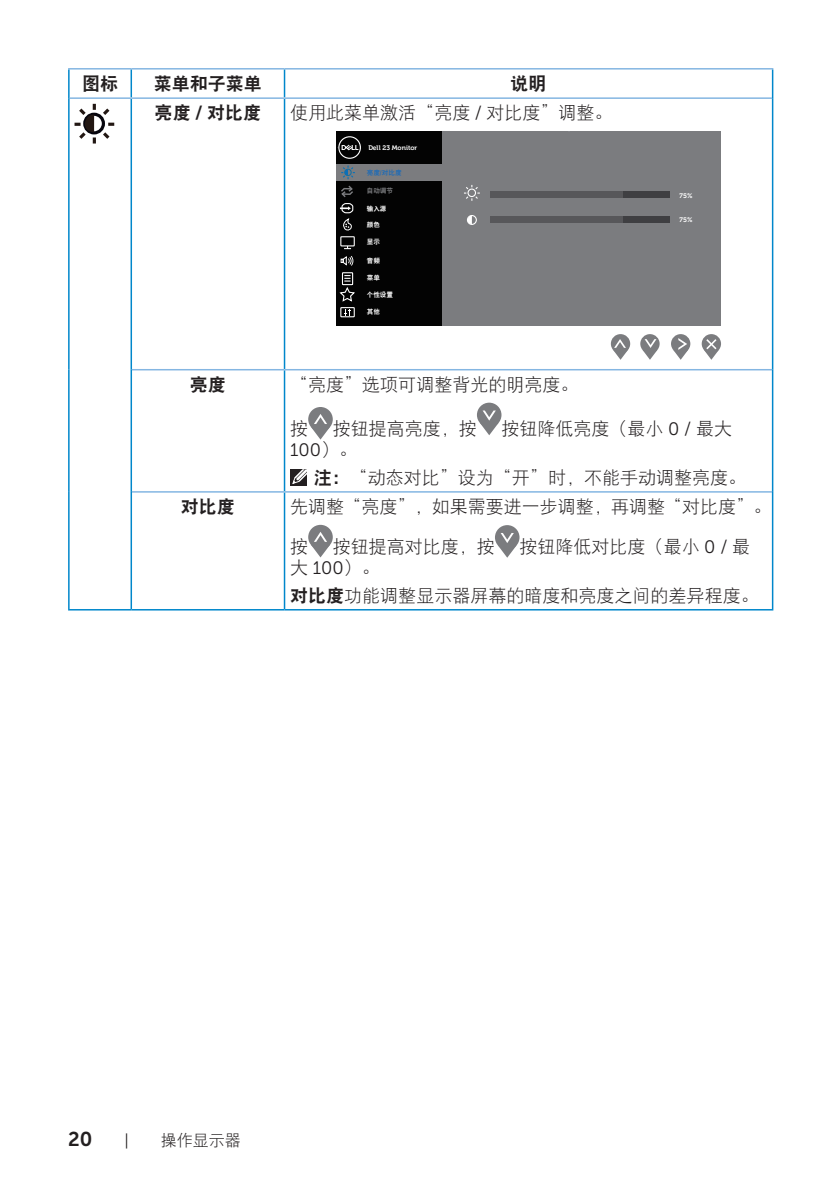
<style>
.page{position:relative;width:840px;height:1191px;background:#fff}
.page>*{position:absolute;margin:0;border:0;box-sizing:border-box;transform-origin:0 0}
.t1{font:20px "Museo Sans For Dell 700";color:#231f20}
.text_OSD_table{font:18px "DFP Hei W3";color:#231f20}
.text_OSD_table-2{font:18px "DFP Hei W9";color:#231f20}
.text_OSD_table-3{font:18px "Museo Sans For Dell 300";color:#231f20}
.t2{font:16px "DFP Hei W3";color:#231f20}
.t3{font:16px "Museo Sans For Dell 300";color:#231f20}
.t4{font:700 6.6px "Museo For Dell";color:#fff}
.t5{font:6.6px "DFP Hei W9";color:#fff}
.t6{font:6.6px "DFP Hei W9";color:#1f6bb5}
.t7{font:6.6px "DFP Hei W9";color:#7b7c7f}
.s1{font-family:"Museo Sans For Dell 700"}
.s2{font-family:"Museo Sans For Dell 300"}
.s3{font-family:"DFP Hei W3"}
.s4{font-family:"DFP Hei W9"}
</style>
<div class="page">
<hr style="left:68px;top:68px;width:63px;height:2px;background:#84b6e2">
<hr style="left:131px;top:68px;width:153px;height:2px;background:#84b6e2">
<hr style="left:284px;top:68px;width:489px;height:2px;background:#84b6e2">
<hr style="left:68px;top:70px;width:2px;height:28px;background:#0087cb">
<hr style="left:130px;top:70px;width:2px;height:27px;background:#0087cb">
<hr style="left:283px;top:70px;width:2px;height:27px;background:#0087cb">
<hr style="left:771px;top:70px;width:2px;height:28px;background:#0087cb">
<hr style="left:70px;top:97px;width:61px;height:2px;background:#84b6e2">
<hr style="left:68px;top:98px;width:2px;height:272px;background:#0087cb">
<hr style="left:68px;top:370px;width:2px;height:122px;background:#0087cb">
<hr style="left:68px;top:492px;width:2px;height:117px;background:#0087cb">
<hr style="left:131px;top:97px;width:153px;height:2px;background:#84b6e2">
<hr style="left:284px;top:97px;width:487px;height:2px;background:#84b6e2">
<hr style="left:132px;top:369px;width:152px;height:1px;background:#84b6e2">
<hr style="left:284px;top:369px;width:487px;height:1px;background:#84b6e2">
<hr style="left:132px;top:491px;width:152px;height:1px;background:#84b6e2">
<hr style="left:284px;top:491px;width:487px;height:1px;background:#84b6e2">
<hr style="left:130px;top:99px;width:2px;height:271px;background:#0087cb">
<hr style="left:283px;top:99px;width:2px;height:270px;background:#0087cb">
<hr style="left:771px;top:98px;width:2px;height:272px;background:#0087cb">
<hr style="left:130px;top:370px;width:2px;height:122px;background:#0087cb">
<hr style="left:283px;top:370px;width:2px;height:121px;background:#0087cb">
<hr style="left:771px;top:370px;width:2px;height:122px;background:#0087cb">
<hr style="left:130px;top:492px;width:2px;height:117px;background:#0087cb">
<hr style="left:283px;top:492px;width:2px;height:117px;background:#0087cb">
<hr style="left:771px;top:492px;width:2px;height:117px;background:#0087cb">
<hr style="left:68px;top:609px;width:63px;height:1px;background:#0087cb">
<hr style="left:131px;top:609px;width:153px;height:1px;background:#0087cb">
<hr style="left:284px;top:609px;width:489px;height:1px;background:#0087cb">
<svg style="left:74px;top:104px;width:40px;height:39px"></svg>
<div style="left:336px;top:132px;width:384px;height:194px;background:#7b7c7f"></div>
<div style="left:336px;top:132px;width:105px;height:194px;background:#030303"></div>
<div style="left:336px;top:164px;width:107px;height:17px;background:#7b7c7f"></div>
<div style="left:490px;top:191px;width:179px;height:6px;background:#57575a"></div>
<div style="left:623px;top:191px;width:46px;height:6px;background:#3f3f42"></div>
<div style="left:490px;top:217px;width:179px;height:6px;background:#57575a"></div>
<div style="left:623px;top:217px;width:46px;height:6px;background:#3f3f42"></div>
<svg style="left:464px;top:185px;width:15px;height:16px"></svg>
<div style="left:466px;top:215px;width:10px;height:10px;border:1px solid #fff;border-radius:50%"></div>
<svg style="left:467px;top:215px;width:4px;height:9px"></svg>
<svg style="left:610px;top:334px;width:19px;height:19px"></svg>
<div style="left:640px;top:334px;width:19px;height:19px;background:#7b7c7f;border-radius:50%"></div>
<svg style="left:670px;top:334px;width:20px;height:19px"></svg>
<svg style="left:701px;top:334px;width:19px;height:19px"></svg>
<svg style="left:612px;top:339px;width:15px;height:21px"></svg>
<svg style="left:673px;top:338px;width:14px;height:22px"></svg>
<svg style="left:642px;top:339px;width:15px;height:21px"></svg>
<svg style="left:703px;top:337px;width:15px;height:23px"></svg>
<svg style="left:338px;top:136px;width:23px;height:23px"></svg>
<div style="left:340px;top:236px;width:14px;height:11px;border:1px solid #fff"></div>
<svg style="left:344px;top:309px;width:6px;height:6px"></svg>
<div style="left:340px;top:307px;width:14px;height:10px;border:1px solid #fff"></div>
<svg style="left:340px;top:206px;width:10px;height:4px"></svg>
<div style="left:341px;top:203px;width:12px;height:10px;border:1px solid #fff;border-radius:3px"></div>
<svg style="left:341px;top:218px;width:10px;height:31px"></svg>
<div style="left:342px;top:272px;width:11px;height:13px;border:1px solid #fff"></div>
<svg style="left:339px;top:275px;width:16px;height:27px"></svg>
<svg style="left:340px;top:256px;width:13px;height:10px"></svg>
<svg style="left:341px;top:166px;width:14px;height:31px"></svg>
<div style="left:308px;top:407px;width:24px;height:24px;background:#7b7c7f;border-radius:50%"></div>
<svg style="left:311px;top:414px;width:19px;height:25px"></svg>
<div style="left:476px;top:403px;width:25px;height:24px;background:#7b7c7f;border-radius:50%"></div>
<svg style="left:479px;top:410px;width:19px;height:25px"></svg>
<div style="left:290px;top:469px;width:17px;height:17px;background:#231f20"></div>
<svg style="left:292px;top:469px;width:15px;height:15px"></svg>
<div style="left:308px;top:525px;width:24px;height:24px;background:#7b7c7f;border-radius:50%"></div>
<svg style="left:311px;top:532px;width:19px;height:25px"></svg>
<div style="left:494px;top:525px;width:25px;height:24px;background:#7b7c7f;border-radius:50%"></div>
<svg style="left:497px;top:533px;width:19px;height:25px"></svg>
<p class="text_OSD_table-2" style="left:82px;top:74px;width:37px">图标</p>
<p class="text_OSD_table-2" style="left:154px;top:74px;width:109px">菜单和子菜单</p>
<p class="text_OSD_table-2" style="left:510px;top:74px;width:38px">说明</p>
<p class="text_OSD_table-2" style="left:154px;top:104px;width:108px">亮度 <span class="s1">/</span> 对比度</p>
<p class="text_OSD_table" style="left:290px;top:104px;width:324px">使用此菜单激活“亮度 <span class="s2">/</span> 对比度”调整。</p>
<p class="t4" style="left:368px;top:144px;width:50px">Dell 23 Monitor</p>
<p class="t6" style="left:366px;top:169px;width:36px">亮度/对比度</p>
<p class="t5" style="left:366px;top:205px;width:21px">输入源</p>
<p class="t5" style="left:366px;top:222px;width:15px">颜色</p>
<p class="t5" style="left:366px;top:238px;width:15px">显示</p>
<p class="t7" style="left:366px;top:187px;width:28px">自动调节</p>
<p class="t5" style="left:366px;top:257px;width:15px">音频</p>
<p class="t5" style="left:366px;top:274px;width:15px">菜单</p>
<p class="t5" style="left:366px;top:291px;width:28px">个性设置</p>
<p class="t5" style="left:366px;top:309px;width:15px">其他</p>
<p class="t4" style="left:679px;top:192px;width:14px">75%</p>
<p class="t4" style="left:679px;top:216px;width:14px">75%</p>
<p class="text_OSD_table-2" style="left:190px;top:375px;width:37px">亮度</p>
<p class="text_OSD_table" style="left:290px;top:375px;width:289px">“亮度”选项可调整背光的明亮度。</p>
<p class="text_OSD_table" style="left:290px;top:419px;width:19px">按</p>
<p class="text_OSD_table" style="left:332px;top:419px;width:145px">按钮提高亮度，按</p>
<p class="text_OSD_table" style="left:501px;top:419px;width:232px">按钮降低亮度（最小 <span class="s2">0 /</span> 最大</p>
<p class="text_OSD_table-3" style="left:290px;top:440px;width:68px">100<span class="s3">）。</span></p>
<p class="text_OSD_table" style="left:313px;top:468px;width:433px"><span class="s4">注：</span>“动态对比”设为“开”时，不能手动调整亮度。</p>
<p class="text_OSD_table-2" style="left:181px;top:497px;width:55px">对比度</p>
<p class="text_OSD_table" style="left:290px;top:497px;width:482px">先调整“亮度”，如果需要进一步调整，再调整“对比度”。</p>
<p class="text_OSD_table" style="left:290px;top:537px;width:19px">按</p>
<p class="text_OSD_table" style="left:332px;top:537px;width:163px">按钮提高对比度，按</p>
<p class="text_OSD_table" style="left:519px;top:537px;width:232px">按钮降低对比度（最小 <span class="s2">0 /</span> 最</p>
<p class="text_OSD_table" style="left:290px;top:559px;width:91px">大 <span class="s2">100</span>）。</p>
<p class="text_OSD_table" style="left:290px;top:586px;width:469px"><span class="s4">对比度</span>功能调整显示器屏幕的暗度和亮度之间的差异程度。</p>
<p class="t1" style="left:68px;top:1127px;width:26px">20</p>
<p class="t3" style="left:124px;top:1131px;width:6px">|</p>
<p class="t2" style="left:161px;top:1132px;width:81px">操作显示器</p>
</div>
